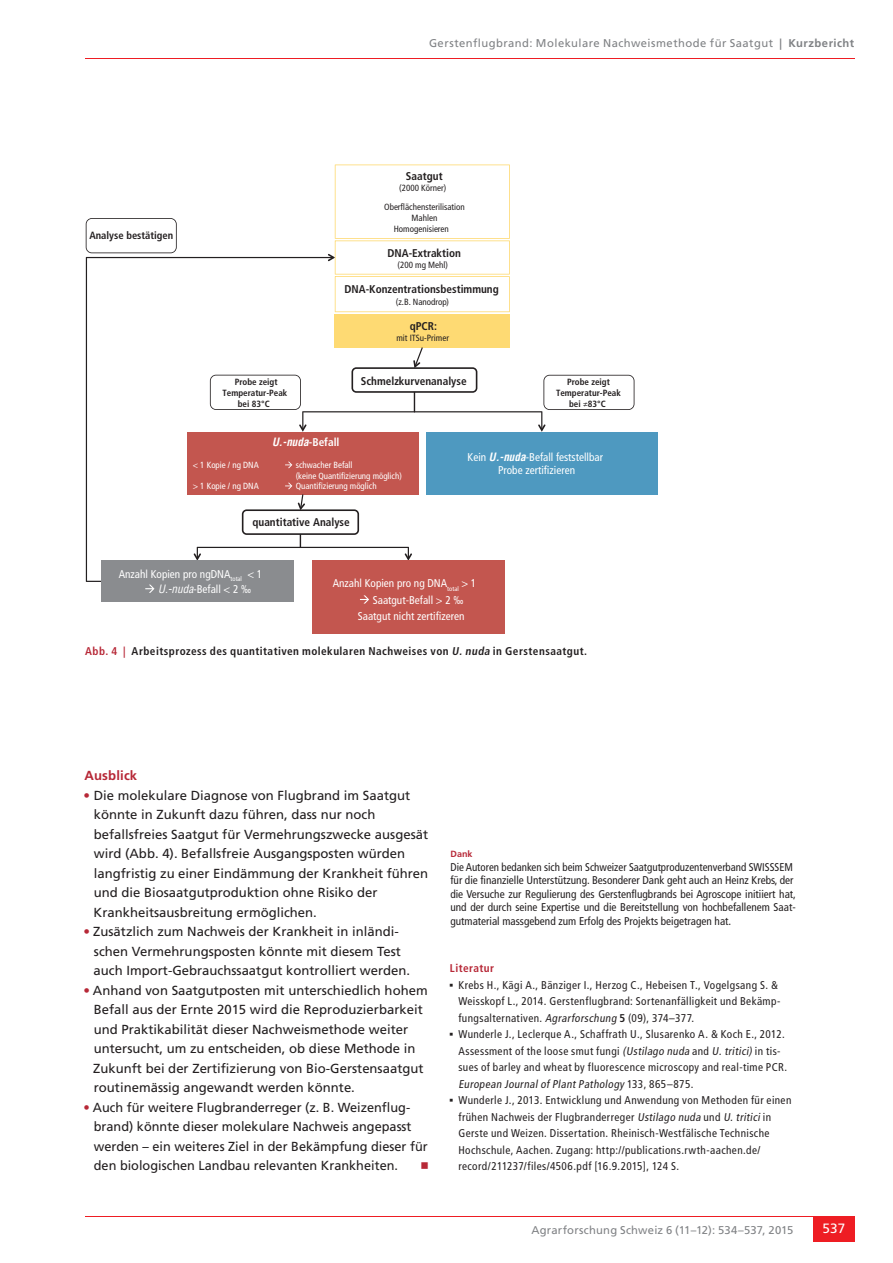
<style>
.page{position:relative;width:893px;height:1263px;background:#fff}
.page>*{position:absolute;margin:0;border:0;box-sizing:border-box;transform-origin:0 0}
.t1{font:13.5px "Frutiger LT Std";color:#fff}
.t2{font:13.2px/19.5px "Frutiger LT Std";color:#231f20}
.t3{font:700 13.2px "Frutiger LT Std";letter-spacing:.01em;color:#b72837}
.t4{font:condensed 11.25px/16.5px "Frutiger LT Std";letter-spacing:.03em;color:#231f20}
.t5{font:condensed 11.25px/13.5px "Frutiger LT Std";color:#231f20}
.t6{font:condensed 11.25px/13.5px "Frutiger LT Std";color:#fff;text-align:center}
.t7{font:700 condensed 11.25px "Frutiger LT Std";color:#231f20}
.t8{font:700 condensed 11.25px "Frutiger LT Std";letter-spacing:.04em;color:#231f20}
.t9{font:11.25px "Frutiger LT Std";letter-spacing:.035em;color:#808285}
.t10{font:11.25px "Frutiger LT Std";letter-spacing:.015em;color:#808285}
.t11{font:italic 700 condensed 11.25px "Helvetica LT Std";color:#fff}
.t12{font:700 condensed 11.25px "Frutiger LT Std";letter-spacing:.04em;color:#b72837}
.t13{font:700 condensed 10.5px "Frutiger LT Std";color:#231f20}
.t14{font:condensed 9px/19.5px "Frutiger LT Std";color:#231f20;text-align:center}
.t15{font:700 condensed 9px/10.8px "Frutiger LT Std";color:#231f20;text-align:center}
.t16{font:700 9px "Frutiger LT Std";color:#b72837}
.t17{font:condensed 8.85px/10.6px "Frutiger LT Std";color:#fff}
.s1{font-weight:700}
.s2{font-size:8.85px}
.s3{font-family:"Frutiger LT Std";font-style:normal}
.s4{font-family:"Helvetica LT Std";font-weight:700;font-style:italic}
.s5{font-family:"Helvetica LT Std";font-style:italic}
.s6{color:#b72837}
.s7{font-style:italic}
.s8{font-family:"Universal Newswith Comm Pi";font-stretch:normal}
</style>
<div class="page">
<hr style="left:85px;top:1216px;width:770px;height:1px;background:#ee1d23">
<div style="left:813px;top:1216px;width:42px;height:26px;background:#ee1d23"></div>
<hr style="left:85px;top:58px;width:770px;height:1px;background:#ee1d23">
<div style="left:426px;top:432px;width:232px;height:63px;background:#4e99c0"></div>
<svg style="left:86px;top:257px;width:242px;height:325px"></svg>
<svg style="left:328px;top:164px;width:182px;height:148px"></svg>
<div style="left:335px;top:314px;width:175px;height:33px;background:#feda73"></div>
<div style="left:312px;top:561px;width:193px;height:73px;background:#c3564f"></div>
<svg style="left:360px;top:595px;width:9px;height:9px"></svg>
<div style="left:101px;top:561px;width:193px;height:41px;background:#8a8c8f"></div>
<svg style="left:145px;top:585px;width:9px;height:8px"></svg>
<div style="left:187px;top:432px;width:232px;height:62px;background:#c3564f"></div>
<svg style="left:285px;top:462px;width:7px;height:6px"></svg>
<svg style="left:194px;top:483px;width:218px;height:78px"></svg>
<svg style="left:210px;top:347px;width:424px;height:85px"></svg>
<svg style="left:86px;top:218px;width:91px;height:35px"></svg>
<p class="t9" style="left:429px;top:36px;width:427px">Gerstenflugbrand: Molekulare Nachweismethode für Saatgut <span class="s1">| Kurzbericht</span></p>
<p class="t13" style="left:89px;top:229px;width:85px">Analyse bestätigen</p>
<p class="t7" style="left:406px;top:169px;width:38px">Saatgut</p>
<p class="t14" style="left:384px;top:178px;width:82px">(2000 Körner)<br>Oberflächensterilisation</p>
<p class="t14" style="left:394px;top:213px;width:57px;line-height:10.8px;text-align:left;text-indent:18px">Mahlen<br>Homogenisieren</p>
<p class="t7" style="left:387px;top:246px;width:75px">DNA-Extraktion</p>
<p class="t14" style="left:398px;top:255px;width:52px">(200 mg Mehl)</p>
<p class="t15" style="left:223px;top:377px;width:66px">Probe zeigt<br>Temperatur-Peak bei 83°C</p>
<p class="t7" style="left:344px;top:283px;width:156px">DNA-Konzentrationsbestimmung</p>
<p class="t14" style="left:396px;top:292px;width:55px">(z.B. Nanodrop<span class="s2">)</span></p>
<p class="t7" style="left:410px;top:319px;width:29px">qPCR:</p>
<p class="t14" style="left:396px;top:329px;width:54px">mit ITSu-Primer</p>
<p class="t7" style="left:361px;top:375px;width:107px">Schmelzkurvenanalyse</p>
<p class="t11" style="left:272px;top:435px;width:69px">U.-nuda<span class="s3">-Befall</span></p>
<p class="t15" style="left:556px;top:377px;width:66px">Probe zeigt<br>Temperatur-Peak bei ≠83°C</p>
<p class="t17" style="left:193px;top:460px;width:67px">&lt; 1 Kopie / ng DNA</p>
<p class="t17" style="left:296px;top:460px;width:108px">schwacher Befall<br>(keine Quantifizierung möglich)</p>
<p class="t17" style="left:193px;top:481px;width:67px">&gt; 1 Kopie / ng DNA</p>
<p class="t17" style="left:296px;top:481px;width:82px">Quantifizierung möglich</p>
<p class="t7" style="left:252px;top:515px;width:99px">quantitative Analyse</p>
<p class="t6" style="left:467px;top:450px;width:137px">Kein <span class="s4">U.-nuda</span>-Befall feststellbar<br>Probe zertifizieren</p>
<p class="t6" style="left:158px;top:566px;width:106px;line-height:15.3px;text-align:left;text-indent:-39px">Anzahl Kopien pro ngDNA<sub>total</sub> &lt; 1<br><span class="s5">U.-nuda</span>-Befall &lt; 2 ‰</p>
<p class="t6" style="left:333px;top:576px;width:145px">Anzahl Kopien pro ng DNA<sub>total</sub> &gt; 1</p>
<p class="t6" style="left:373px;top:593px;width:92px">Saatgut-Befall &gt; 2 ‰</p>
<p class="t6" style="left:358px;top:610px;width:108px">Saatgut nicht zertifizeren</p>
<p class="t8" style="left:85px;top:644px;width:504px"><span class="s6">Abb. 4 |</span> Arbeitsprozess des quantitativen molekularen Nachweises von <span class="s7">U. nuda</span> in Gerstensaatgut.</p>
<p class="t3" style="left:85px;top:768px;width:54px">Ausblick</p>
<p class="t2" style="left:94px;top:785px;width:336px;text-indent:-10px"><span class="s6">•</span> Die molekulare Diagnose von Flugbrand im Saatgut könnte in Zukunft dazu führen, dass nur noch befallsfreies Saatgut für Vermehrungszwecke ausgesät wird (Abb. 4). Befallsfreie Ausgangsposten würden langfristig zu einer Eindämmung der Krankheit führen und die Biosaatgutproduktion ohne Risiko der Krankheitsausbreitung ermöglichen.</p>
<p class="t2" style="left:94px;top:922px;width:318px;text-indent:-10px"><span class="s6">•</span> Zusätzlich zum Nachweis der Krankheit in inländi&shy;schen Vermehrungsposten könnte mit diesem Test auch Import-Gebrauchssaatgut kontrolliert werden.</p>
<p class="t2" style="left:93px;top:980px;width:336px;text-indent:-10px"><span class="s6">•</span> Anhand von Saatgutposten mit unterschiedlich hohem Befall aus der Ernte 2015 wird die Reproduzierbarkeit und Praktikabilität dieser Nachweismethode weiter untersucht, um zu entscheiden, ob diese Methode in Zukunft bei der Zertifizierung von Bio-Gerstensaatgut routinemässig angewandt werden könnte.</p>
<p class="t2" style="left:94px;top:1097px;width:335px;text-indent:-10px"><span class="s6">•</span> Auch für weitere Flugbranderreger (z. B. Weizenflug&shy;brand) könnte dieser molekulare Nachweis angepasst werden – ein weiteres Ziel in der Bekämpfung dieser für den biologischen Landbau relevanten Krankheiten.</p>
<p class="t16" style="left:450px;top:849px;width:24px">Dank</p>
<p class="t5" style="left:450px;top:860px;width:347px">Die Autoren bedanken sich beim Schweizer Saatgutproduzentenverband SWISSSEM für die finanzielle Unterstützung. Besonderer Dank geht auch an Heinz Krebs, der die Versuche zur Regulierung des Gerstenflugbrands bei Agroscope initiiert hat, und der durch seine Expertise und die Bereitstellung von hochbefallenem Saat&shy;gutmaterial massgebend zum Erfolg des Projekts beigetragen hat.</p>
<p class="t12" style="left:450px;top:961px;width:46px">Literatur</p>
<p class="t4" style="left:458px;top:976px;width:324px;text-indent:-9px"><span class="s8">▪</span> Krebs H., Kägi A., Bänziger I., Herzog C., Hebeisen T., Vogelgsang S. &amp;<br>Weisskopf L., 2014. Gerstenflugbrand: Sortenanfälligkeit und Bekämp&shy;fungsalternativen. <span class="s7">Agrarforschung</span><span class="s1">5</span> (09), 374–377.</p>
<p class="t4" style="left:458px;top:1026px;width:330px;text-indent:-9px"><span class="s8">▪</span> Wunderle J., Leclerque A., Schaffrath U., Slusarenko A. &amp; Koch E., 2012.<br>Assessment of the loose smut fungi <span class="s7">(Ustilago nuda</span> and <span class="s7">U. tritici)</span> in tis&shy;sues of barley and wheat by fluorescence microscopy and real-time PCR.<br><span class="s7">European Journal of Plant Pathology</span> 13 3 , 8 6 5 – 8 7 5 .</p>
<p class="t4" style="left:458px;top:1092px;width:335px;text-indent:-9px"><span class="s8">▪</span> Wunderle J., 2013. Entwicklung und Anwendung von Methoden für einen frühen Nachweis der Flugbranderreger <span class="s7">Ustilago nuda</span> und <span class="s7">U. tritici</span> in Gerste und Weizen. Dissertation. Rheinisch-Westfälische Technische Hochschule, Aachen. Zugang: http://publications.rwth-aachen.de/ record/211237/files/4506.pdf [16.9.2015], 124 S.</p>
<p class="t10" style="left:532px;top:1223px;width:263px">Agrarforschung Schweiz 6 (11–12): 534–537, 2015</p>
<p class="t1" style="left:822px;top:1221px;width:24px">537</p>
</div>
